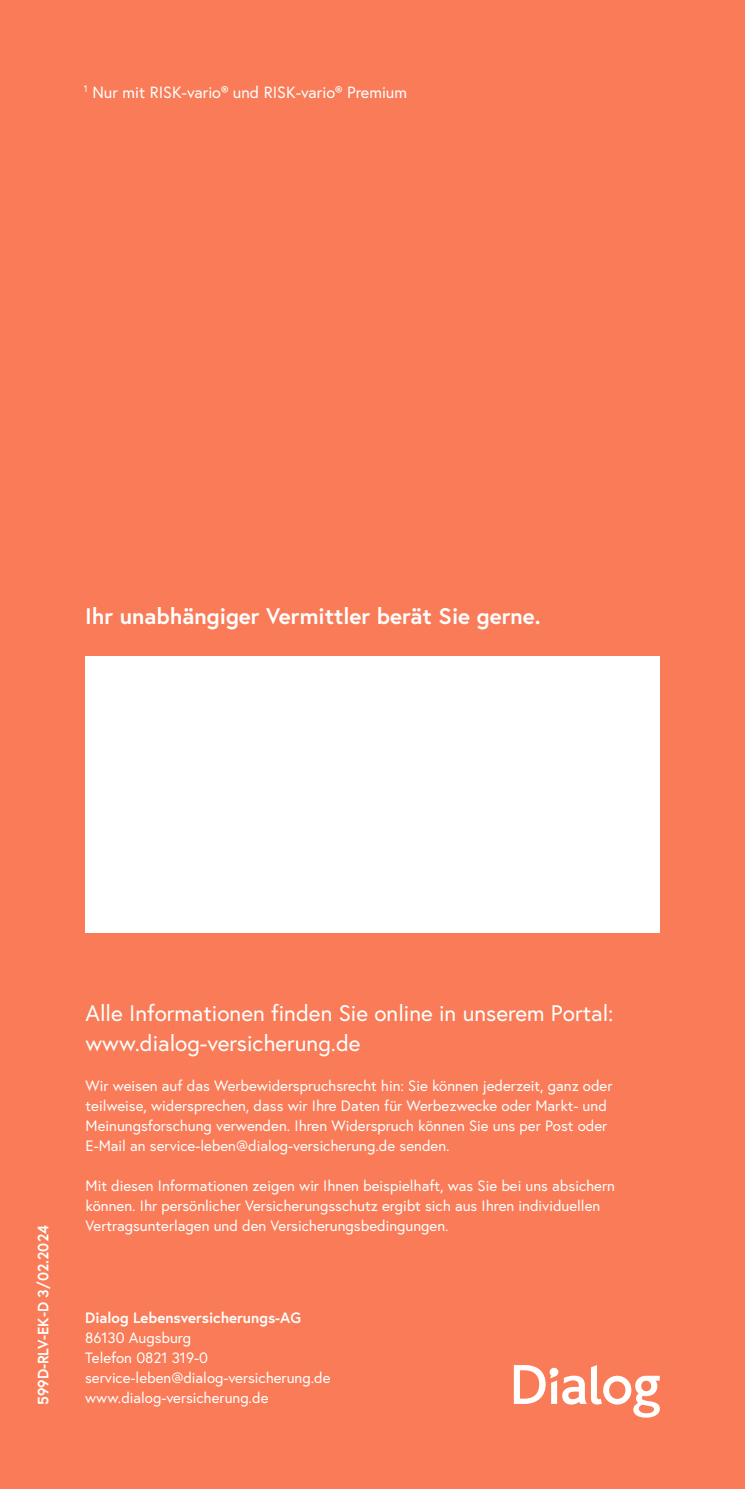
<style>
.page{position:relative;width:745px;height:1489px;background:#fff}
.page>*{position:absolute;margin:0;border:0;box-sizing:border-box;transform-origin:0 0}
.t1{font:22.5px/30px "Europa";color:#fff}
.t2{font:700 22.5px "Europa";color:#fff}
.t3{font:16.25px "Europa";color:#fff}
.t4{font:15px/20px "Europa";color:#fff}
.t5{font:700 15px "Europa";color:#fff}
</style>
<div class="page">
<div style="left:0;top:0;width:744px;height:1488px;background:#f97b57"></div>
<div style="left:85px;top:655px;width:574px;height:277px;background:#fff"></div>
<svg style="left:513px;top:1365px;width:146px;height:52px"></svg>
<p class="t3" style="left:84px;top:82px;width:324px"><sup>1</sup> Nur mit RISK-vario® und RISK-vario® Premium</p>
<h1 class="t2" style="left:85px;top:600px;width:457px">Ihr unabhängiger Vermittler berät Sie gerne.</h1>
<p class="t5" style="left:33px;top:1404px;width:181px;rotate:-90deg">599D-RLV-EK-D 3/02.2024</p>
<h1 class="t1" style="left:85px;top:997px;width:529px">Alle Informationen finden Sie online in unserem Portal: www.dialog-versicherung.de</h1>
<p class="t4" style="left:85px;top:1075px;width:528px">Wir weisen auf das Werbewiderspruchsrecht hin: Sie können jederzeit, ganz oder teilweise, widersprechen, dass wir Ihre Daten für Werbezwecke oder Markt- und Meinungsforschung verwenden. Ihren Widerspruch können Sie uns per Post oder E-Mail an service-leben@dialog-versicherung.de senden.</p>
<p class="t4" style="left:85px;top:1175px;width:530px">Mit diesen Informationen zeigen wir Ihnen beispielhaft, was Sie bei uns absichern können. Ihr persönlicher Versicherungsschutz ergibt sich aus Ihren individuellen<br>Vertragsunterlagen und den Versicherungsbedingungen.</p>
<p class="t5" style="left:85px;top:1307px;width:217px">Dialog Lebensversicherungs-AG</p>
<p class="t4" style="left:85px;top:1327px;width:247px">86130 Augsburg<br>Telefon 0821 319-0 service-leben@dialog-versicherung.de www.dialog-versicherung.de</p>
</div>
